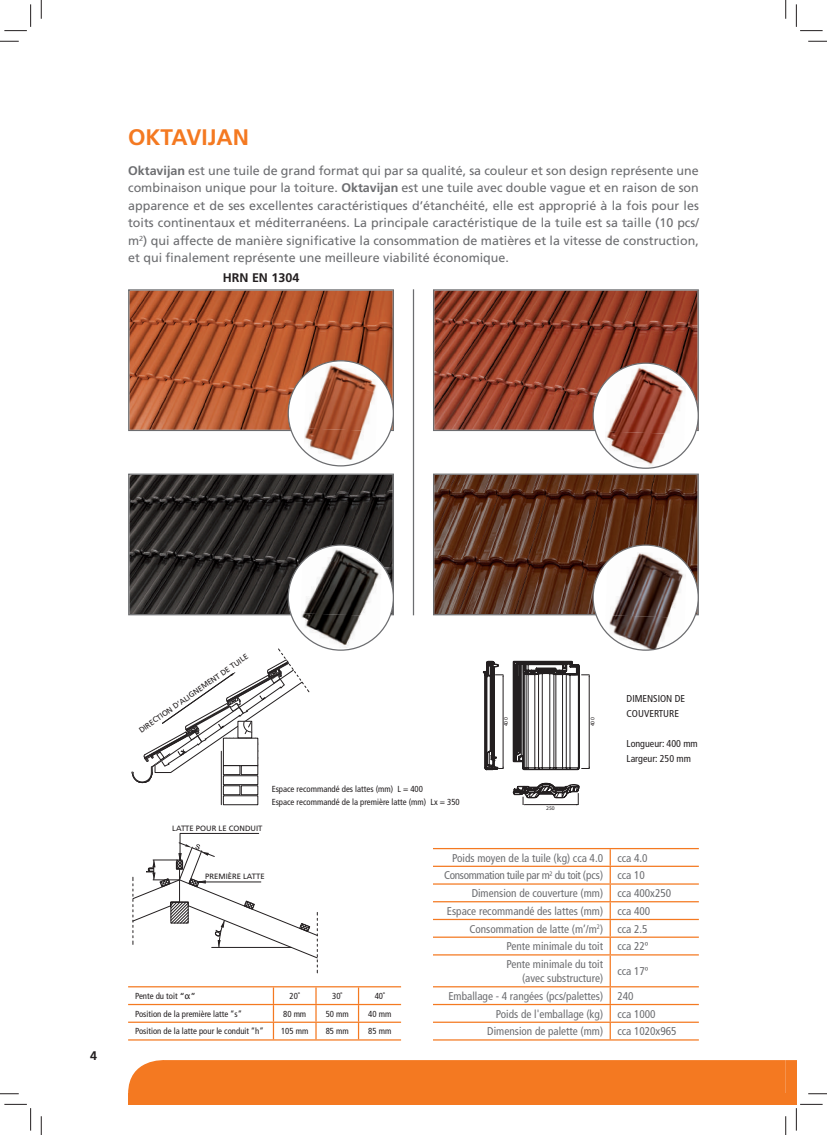
<style>
.page{position:relative;width:827px;height:1135px;background:#fff}
.page>*{position:absolute;margin:0;border:0;box-sizing:border-box;transform-origin:0 0}
.t1{font:700 22.5px "Frutiger LT Std";color:#f47921}
.t2{font:12.5px/17.5px "Frutiger LT Std";color:#6c6d70;text-align:justify}
.t3{font:700 12.5px "Frutiger LT Std";color:#231f20}
.t4{font:condensed 11.25px/13.8px "Frutiger LT Std";color:#6c6d70;text-align:right}
.t5{font:condensed 11.25px "Frutiger LT Std";letter-spacing:-.03em;color:#6c6d70}
.t6{font:condensed 10px/15px "Frutiger LT Std";color:#231f20}
.t7{font:condensed 8.75px/12.5px "Frutiger LT Std";color:#231f20}
.t8{font:7.62px "Frutiger LT Std";color:#231f20}
.t9{font:5.5px "Helvetica Neue CE";color:#231f20}
.s1{font-weight:700}
.s2{font-stretch:normal}
.s3{font-family:"Lucida Grande";font-stretch:normal}
</style>
<div class="page">
<div style="left:128px;top:1093px;width:657px;height:11px;background:#f47921"></div>
<div style="left:128px;top:1060px;width:668px;height:33px;background:#f47921"></div>
<div style="left:785px;top:1093px;width:11px;height:11px;background:#f47921"></div>
<svg style="left:483px;top:661px;width:107px;height:144px"></svg>
<hr style="left:221px;top:751px;width:1px;height:54px;background:#231f20">
<div style="left:223px;top:795px;width:35px;height:10px;border:1px solid #231f20"></div>
<div style="left:223px;top:785px;width:17px;height:10px;border:1px solid #231f20"></div>
<div style="left:241px;top:785px;width:17px;height:10px;border:1px solid #231f20"></div>
<svg style="left:131px;top:648px;width:179px;height:138px"></svg>
<svg style="left:132px;top:833px;width:186px;height:140px"></svg>
<hr style="left:433px;top:848px;width:266px;height:1px;background:#f47921">
<hr style="left:433px;top:866px;width:266px;height:1px;background:#f47921">
<hr style="left:433px;top:883px;width:266px;height:2px;background:#f47921">
<hr style="left:433px;top:901px;width:266px;height:1px;background:#f47921">
<hr style="left:433px;top:919px;width:266px;height:1px;background:#f47921">
<hr style="left:433px;top:936px;width:266px;height:2px;background:#f47921">
<hr style="left:433px;top:954px;width:266px;height:1px;background:#f47921">
<hr style="left:433px;top:986px;width:266px;height:1px;background:#f47921">
<hr style="left:433px;top:1004px;width:266px;height:1px;background:#f47921">
<hr style="left:433px;top:1021px;width:266px;height:2px;background:#f47921">
<hr style="left:433px;top:1039px;width:266px;height:1px;background:#f47921">
<svg style="left:609px;top:849px;width:2px;height:105px"></svg>
<hr style="left:609px;top:955px;width:2px;height:31px;background:#f47921">
<svg style="left:609px;top:987px;width:2px;height:52px"></svg>
<hr style="left:413px;top:289px;width:1px;height:326px;background:#6c6d70">
<svg style="left:128px;top:289px;width:266px;height:142px;background:#af5833"></svg>
<div style="left:288px;top:361px;width:105px;height:105px;background:#fff;border-radius:50%"></div>
<img style="left:304px;top:363px;width:74px;height:65px">
<img style="left:303px;top:428px;width:73px;height:35px">
<svg style="left:128px;top:474px;width:266px;height:141px;background:#2d2a29"></svg>
<svg style="left:433px;top:474px;width:266px;height:141px;background:#5c3421"></svg>
<div style="left:288px;top:545px;width:105px;height:105px;background:#fff;border-radius:50%"></div>
<img style="left:301px;top:547px;width:81px;height:66px">
<img style="left:300px;top:613px;width:80px;height:35px">
<div style="left:593px;top:545px;width:105px;height:105px;background:#fff;border-radius:50%"></div>
<img style="left:605px;top:547px;width:81px;height:68px">
<img style="left:605px;top:615px;width:80px;height:35px">
<svg style="left:433px;top:289px;width:266px;height:142px;background:#8e3f2c"></svg>
<div style="left:593px;top:363px;width:105px;height:105px;background:#fff;border-radius:50%"></div>
<img style="left:605px;top:365px;width:81px;height:66px">
<img style="left:604px;top:431px;width:80px;height:36px">
<hr style="left:128px;top:986px;width:273px;height:1px;background:#f47921">
<hr style="left:128px;top:1004px;width:273px;height:1px;background:#f47921">
<hr style="left:128px;top:1021px;width:273px;height:2px;background:#f47921">
<hr style="left:128px;top:1039px;width:273px;height:1px;background:#f47921">
<svg style="left:273px;top:987px;width:1px;height:52px"></svg>
<svg style="left:315px;top:987px;width:1px;height:52px"></svg>
<svg style="left:358px;top:987px;width:1px;height:52px"></svg>
<svg style="left:0;top:40px;width:19px;height:2px"></svg>
<svg style="left:808px;top:40px;width:19px;height:2px"></svg>
<svg style="left:0;top:1093px;width:19px;height:1px"></svg>
<svg style="left:808px;top:1093px;width:19px;height:1px"></svg>
<svg style="left:40px;top:0;width:2px;height:19px"></svg>
<svg style="left:40px;top:1116px;width:2px;height:19px"></svg>
<svg style="left:785px;top:0;width:1px;height:19px"></svg>
<svg style="left:785px;top:1116px;width:1px;height:19px"></svg>
<svg style="left:4px;top:4px;width:27px;height:27px"></svg>
<svg style="left:4px;top:1104px;width:27px;height:26px"></svg>
<svg style="left:796px;top:4px;width:26px;height:27px"></svg>
<svg style="left:796px;top:1104px;width:26px;height:26px"></svg>
<h1 class="t1" style="left:128px;top:128px;width:122px">OKTAVIJAN</h1>
<p class="t2" style="left:128px;top:163px;width:572px"><span class="s1">Oktavijan</span> est une tuile de grand format qui par sa qualité, sa couleur et son design représente une combinaison unique pour la toiture. <span class="s1">Oktavijan</span> est une tuile avec double vague et en raison de son apparence et de ses excellentes caractéristiques d’étanchéité, elle est approprié à la fois pour les toits continentaux et méditerranéens. La principale caractéristique de la tuile est sa taille (10 pcs/ m<sup>2</sup>) qui affecte de manière significative la consommation de matières et la vitesse de construction, et qui finalement représente une meilleure viabilité économique.</p>
<p class="t3" style="left:223px;top:273px;width:78px">HRN EN 1304</p>
<p class="t3" style="left:90px;top:1051px;width:8px">4</p>
<p class="t8" style="left:138px;top:728px;width:133px;rotate:-35deg">DIRECTION D’ALIGNEMENT DE TUILE</p>
<p class="t8" style="left:172px;top:826px;width:92px">LATTE POUR LE CONDUIT</p>
<p class="t7" style="left:272px;top:784px;width:190px">Espace recommandé des lattes (mm) L = 400<br>Espace recommandé de la première latte (mm) Lx = 350</p>
<p class="t9" style="left:503px;top:726px;width:10px;rotate:-90deg">400</p>
<p class="t9" style="left:589px;top:726px;width:10px;rotate:-90deg">400</p>
<p class="t9" style="left:546px;top:805px;width:10px">250</p>
<p class="t6" style="left:626px;top:692px;width:60px">DIMENSION DE<br>COUVERTURE</p>
<p class="t6" style="left:626px;top:737px;width:73px">Longueur: 400 mm<br>Largeur: 250 mm</p>
<p class="t8" style="left:205px;top:873px;width:61px">PREMIÈRE LATTE</p>
<p class="t7" style="left:135px;top:990px;width:62px">Pente du toit <span class="s2">“</span><span class="s3">α</span><span class="s2">”</span></p>
<p class="t7" style="left:290px;top:990px;width:12px">20˚</p>
<p class="t7" style="left:332px;top:990px;width:12px">30˚</p>
<p class="t7" style="left:375px;top:990px;width:12px">40˚</p>
<p class="t7" style="left:135px;top:1008px;width:108px">Position de la première latte “s”</p>
<p class="t7" style="left:283px;top:1008px;width:25px">80 mm</p>
<p class="t7" style="left:326px;top:1008px;width:25px">50 mm</p>
<p class="t7" style="left:368px;top:1008px;width:25px">40 mm</p>
<p class="t7" style="left:135px;top:1026px;width:130px">Position de la latte pour le conduit “h”</p>
<p class="t7" style="left:281px;top:1026px;width:29px">105 mm</p>
<p class="t7" style="left:326px;top:1026px;width:25px">85 mm</p>
<p class="t7" style="left:368px;top:1026px;width:25px">85 mm</p>
<p class="t4" style="left:452px;top:852px;width:152px">Poids moyen de la tuile (kg) cca 4.0</p>
<p class="t4" style="left:617px;top:852px;width:32px">cca 4.0</p>
<p class="t5" style="left:444px;top:871px;width:161px">Consommation tuile par m<sup>2</sup> du toit (pcs)</p>
<p class="t4" style="left:617px;top:869px;width:29px">cca 10</p>
<p class="t4" style="left:471px;top:887px;width:133px">Dimension de couverture (mm)</p>
<p class="t4" style="left:617px;top:887px;width:55px">cca 400x250</p>
<p class="t4" style="left:447px;top:905px;width:158px">Espace recommandé des lattes (mm)</p>
<p class="t4" style="left:617px;top:905px;width:34px">cca 400</p>
<p class="t4" style="left:469px;top:923px;width:135px">Consommation de latte (m’/m<sup>2</sup>)</p>
<p class="t4" style="left:617px;top:923px;width:32px">cca 2.5</p>
<p class="t4" style="left:506px;top:940px;width:98px">Pente minimale du toit</p>
<p class="t4" style="left:617px;top:940px;width:32px">cca 22º</p>
<p class="t4" style="left:506px;top:958px;width:98px">Pente minimale du toit (avec substructure)</p>
<p class="t4" style="left:617px;top:965px;width:32px">cca 17º</p>
<p class="t4" style="left:448px;top:990px;width:156px">Emballage - 4 rangées (pcs/palettes)</p>
<p class="t4" style="left:617px;top:990px;width:18px">240</p>
<p class="t4" style="left:496px;top:1008px;width:109px">Poids de l'emballage (kg)</p>
<p class="t4" style="left:617px;top:1008px;width:40px">cca 1000</p>
<p class="t4" style="left:487px;top:1025px;width:117px">Dimension de palette (mm)</p>
<p class="t4" style="left:617px;top:1025px;width:61px">cca 1020x965</p>
</div>
